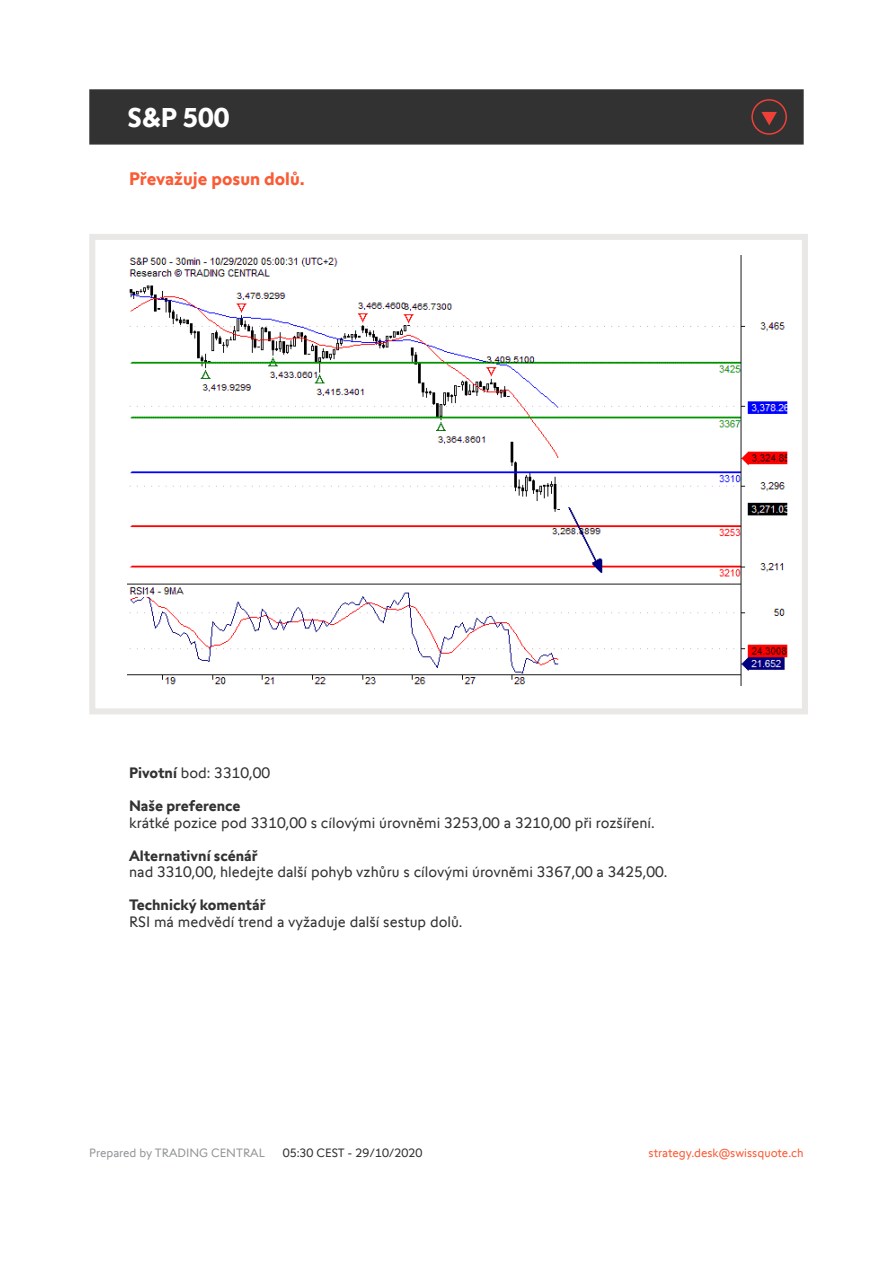
<style>
.page{position:relative;width:893px;height:1263px;background:#fff}
.page>*{position:absolute;margin:0;border:0;box-sizing:border-box;transform-origin:0 0}
.t1{font:700 27px "Swissquote CT";color:#fff}
.t2{font:700 18px "Swissquote CT";color:#fa5b35}
.t3{font:15px "Swissquote CT";color:#323232}
.t4{font:700 15px "Swissquote CT";color:#323232}
.t5{font:12px "Swissquote CT";color:#fa5b35}
.t6{font:12px "Swissquote CT";color:#939598}
.t7{font:12px "Swissquote CT";color:#323232}
.s1{font-weight:700}
</style>
<div class="page">
<div style="left:89px;top:234px;width:719px;height:480px;border:6px solid #e9e8e7"></div>
<div style="left:89px;top:89px;width:715px;height:56px;background:#323232;border:2px solid #323232"></div>
<img style="left:128px;top:255px;width:660px;height:430px">
<svg style="left:751px;top:99px;width:36px;height:36px"></svg>
<h1 class="t1" style="left:128px;top:101px;width:103px">S&amp;P 500</h1>
<p class="t2" style="left:129px;top:168px;width:177px">Převažuje posun dolů.</p>
<p class="t3" style="left:129px;top:764px;width:143px"><span class="s1">Pivotní</span> bod: 3310,00</p>
<p class="t4" style="left:129px;top:797px;width:113px">Naše preference</p>
<p class="t3" style="left:129px;top:814px;width:527px">krátké pozice pod 3310,00 s cílovými úrovněmi 3253,00 a 3210,00 při rozšíření.</p>
<p class="t4" style="left:129px;top:846px;width:130px">Alternativní scénář</p>
<p class="t3" style="left:129px;top:863px;width:540px">nad 3310,00, hledejte další pohyb vzhůru s cílovými úrovněmi 3367,00 a 3425,00.</p>
<p class="t4" style="left:129px;top:896px;width:138px">Technický komentář</p>
<p class="t3" style="left:129px;top:913px;width:335px">RSI má medvědí trend a vyžaduje další sestup dolů.</p>
<p class="t6" style="left:89px;top:1145px;width:177px">Prepared by TRADING CENTRAL</p>
<p class="t7" style="left:283px;top:1145px;width:141px">05:30 CEST - 29/10/2020</p>
<p class="t5" style="left:649px;top:1145px;width:157px">strategy.desk@swissquote.ch</p>
</div>
